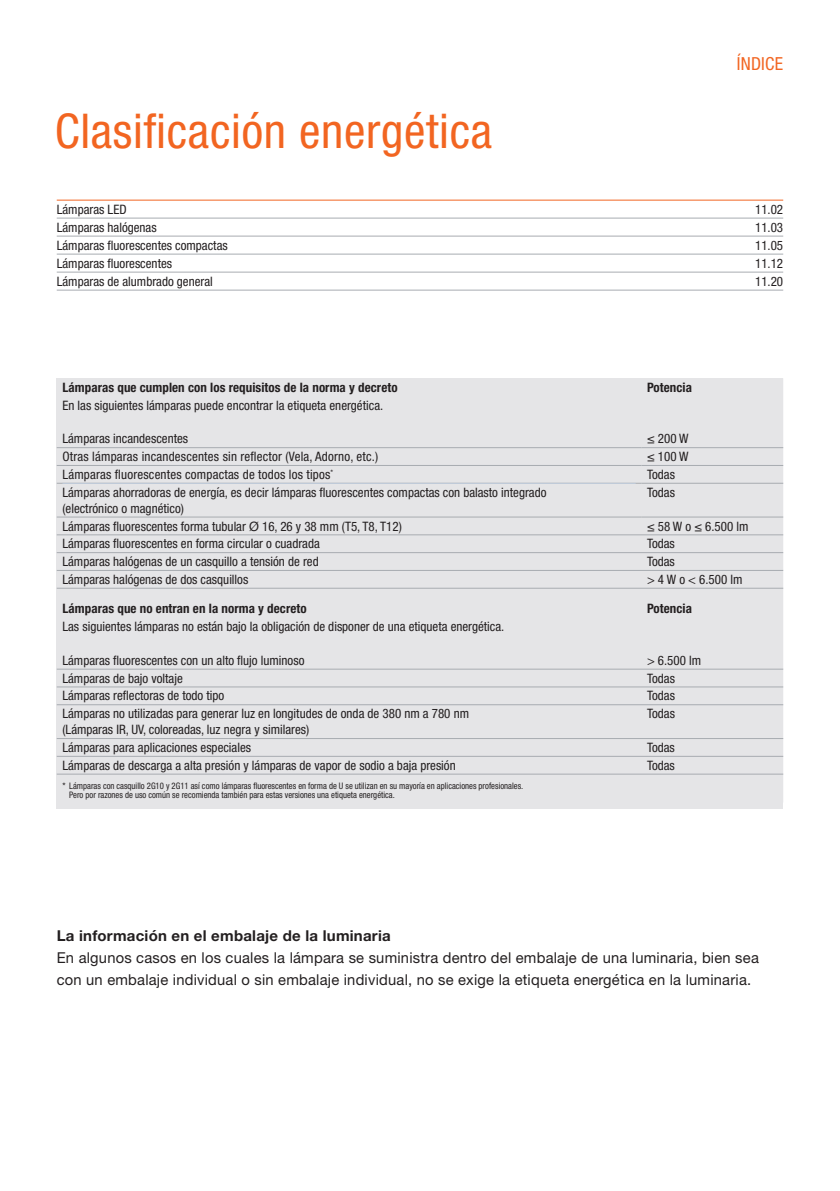
<style>
.page{position:relative;width:840px;height:1191px;background:#fff}
.page>*{position:absolute;margin:0;border:0;box-sizing:border-box;transform-origin:0 0}
.t1{font:condensed 48px "Helvetica Neue LT Pro";letter-spacing:.015em;color:#f26521}
.t2{font:condensed 18px "Helvetica Neue LT Pro";letter-spacing:.015em;color:#f26623}
.t3{font:15px/22px "Helvetica Neue LT Pro";letter-spacing:.015em;color:#231f20}
.t4{font:700 15px "Helvetica Neue LT Pro";letter-spacing:.015em;color:#231f20}
.t5{font:condensed 13px/16px "Helvetica Neue LT Pro";color:#231f20}
.t6{font:700 condensed 13px "Helvetica Neue LT Pro";letter-spacing:.005em;color:#231f20}
.t7{font:condensed 9px/9px "Helvetica Neue LT Pro";color:#231f20}
.s1{font-stretch:normal}
</style>
<div class="page">
<div style="left:57px;top:378px;width:725px;height:424px;background:#e5e5e7"></div>
<hr style="left:57px;top:704px;width:725px;height:1px;background:#a8acb1">
<hr style="left:57px;top:483px;width:584px;height:1px;background:#a8acb1">
<hr style="left:57px;top:756px;width:725px;height:1px;background:#a8acb1">
<hr style="left:57px;top:738px;width:725px;height:1px;background:#a8acb1">
<hr style="left:57px;top:516px;width:584px;height:1px;background:#a8acb1">
<hr style="left:57px;top:447px;width:584px;height:1px;background:#a8acb1">
<hr style="left:57px;top:668px;width:725px;height:1px;background:#a8acb1">
<hr style="left:57px;top:686px;width:725px;height:1px;background:#a8acb1">
<hr style="left:57px;top:465px;width:584px;height:1px;background:#a8acb1">
<hr style="left:641px;top:447px;width:141px;height:1px;background:#a8acb1">
<hr style="left:641px;top:465px;width:141px;height:1px;background:#a8acb1">
<hr style="left:641px;top:483px;width:141px;height:1px;background:#a8acb1">
<hr style="left:641px;top:516px;width:141px;height:1px;background:#a8acb1">
<hr style="left:57px;top:534px;width:725px;height:1px;background:#a8acb1">
<hr style="left:57px;top:552px;width:725px;height:1px;background:#a8acb1">
<hr style="left:57px;top:570px;width:725px;height:1px;background:#a8acb1">
<hr style="left:57px;top:773px;width:725px;height:1px;background:#a8acb1">
<hr style="left:57px;top:588px;width:725px;height:1px;background:#a8acb1">
<hr style="left:62px;top:483px;width:573px;height:1px;background:#c0ccdb">
<hr style="left:57px;top:218px;width:725px;height:1px;background:#a8acb1">
<hr style="left:57px;top:236px;width:725px;height:1px;background:#a8acb1">
<hr style="left:57px;top:254px;width:725px;height:1px;background:#a8acb1">
<hr style="left:57px;top:272px;width:725px;height:1px;background:#a8acb1">
<hr style="left:57px;top:290px;width:725px;height:1px;background:#a8acb1">
<hr style="left:57px;top:200px;width:725px;height:1px;background:#f26623">
<h1 class="t1" style="left:55px;top:113px;width:439px">Clasificación energética</h1>
<h2 class="t2" style="left:736px;top:57px;width:48px">ÍNDICE</h2>
<p class="t5" style="left:57px;top:203px;width:71px">Lámparas LED</p>
<p class="t5" style="left:754px;top:203px;width:30px">11.02</p>
<p class="t5" style="left:57px;top:221px;width:101px">Lámparas halógenas</p>
<p class="t5" style="left:754px;top:221px;width:30px">11.03</p>
<p class="t5" style="left:57px;top:239px;width:172px">Lámparas fluorescentes compactas</p>
<p class="t5" style="left:754px;top:239px;width:30px">11.05</p>
<p class="t5" style="left:57px;top:257px;width:117px">Lámparas fluorescentes</p>
<p class="t5" style="left:754px;top:257px;width:30px">11.12</p>
<p class="t5" style="left:57px;top:275px;width:157px">Lámparas de alumbrado general</p>
<p class="t5" style="left:754px;top:275px;width:30px">11.20</p>
<p class="t6" style="left:62px;top:382px;width:336px">Lámparas que cumplen con los requisitos de la norma y decreto</p>
<p class="t6" style="left:646px;top:382px;width:46px">Potencia</p>
<p class="t5" style="left:62px;top:398px;width:322px">En las siguientes lámparas puede encontrar la etiqueta energética.</p>
<p class="t5" style="left:62px;top:432px;width:127px">Lámparas incandescentes</p>
<p class="t5" style="left:646px;top:432px;width:43px">≤ 200 W</p>
<p class="t5" style="left:62px;top:450px;width:317px">Otras lámparas incandescentes sin reflector (Vela, Adorno, etc.)</p>
<p class="t5" style="left:646px;top:450px;width:43px">≤ 100 W</p>
<p class="t5" style="left:62px;top:468px;width:272px">Lámparas fluorescentes compactas de todos los tipos<sup>*</sup></p>
<p class="t5" style="left:646px;top:468px;width:29px">Todas</p>
<p class="t5" style="left:62px;top:486px;width:485px">Lámparas ahorradoras de energía, es decir lámparas fluorescentes compactas con balasto integrado (electrónico o magnético)</p>
<p class="t5" style="left:646px;top:486px;width:29px">Todas</p>
<p class="t5" style="left:62px;top:519px;width:340px">Lámparas fluorescentes forma tubular <span class="s1">Ø</span> 16, 26 y 38 mm (T5, T8, T12)</p>
<p class="t5" style="left:646px;top:519px;width:103px">≤ 58 W o ≤ 6.500 lm</p>
<p class="t5" style="left:62px;top:537px;width:259px">Lámparas fluorescentes en forma circular o cuadrada</p>
<p class="t5" style="left:646px;top:537px;width:29px">Todas</p>
<p class="t5" style="left:62px;top:555px;width:257px">Lámparas halógenas de un casquillo a tensión de red</p>
<p class="t5" style="left:646px;top:555px;width:29px">Todas</p>
<p class="t5" style="left:62px;top:573px;width:187px">Lámparas halógenas de dos casquillos</p>
<p class="t5" style="left:646px;top:573px;width:97px">&gt; 4 W o &lt; 6.500 lm</p>
<p class="t6" style="left:62px;top:604px;width:246px">Lámparas que no entran en la norma y decreto</p>
<p class="t6" style="left:646px;top:604px;width:46px">Potencia</p>
<p class="t5" style="left:62px;top:620px;width:443px">Las siguientes lámparas no están bajo la obligación de disponer de una etiqueta energética.</p>
<p class="t5" style="left:62px;top:654px;width:243px">Lámparas fluorescentes con un alto flujo luminoso</p>
<p class="t5" style="left:646px;top:654px;width:56px">&gt; 6.500 lm</p>
<p class="t5" style="left:62px;top:671px;width:122px">Lámparas de bajo voltaje</p>
<p class="t5" style="left:646px;top:671px;width:29px">Todas</p>
<p class="t5" style="left:62px;top:689px;width:163px">Lámparas reflectoras de todo tipo</p>
<p class="t5" style="left:646px;top:689px;width:29px">Todas</p>
<p class="t5" style="left:62px;top:707px;width:408px">Lámparas no utilizadas para generar luz en longitudes de onda de 380 nm a 780 nm (Lámparas IR, UV, coloreadas, luz negra y similares)</p>
<p class="t5" style="left:646px;top:707px;width:29px">Todas</p>
<p class="t5" style="left:62px;top:741px;width:190px">Lámparas para aplicaciones especiales</p>
<p class="t5" style="left:646px;top:741px;width:29px">Todas</p>
<p class="t5" style="left:62px;top:759px;width:394px">Lámparas de descarga a alta presión y lámparas de vapor de sodio a baja presión</p>
<p class="t5" style="left:646px;top:759px;width:29px">Todas</p>
<p class="t7" style="left:69px;top:782px;width:455px;text-indent:-7px">* Lámparas con casquillo 2G10 y 2G11 así como lámparas fluorescentes en forma de U se utilizan en su mayoría en aplicaciones profesionales.<br>Pero por razones de uso común se recomienda también para estas versiones una etiqueta energética.</p>
<p class="t4" style="left:57px;top:930px;width:335px">La información en el embalaje de la luminaria</p>
<p class="t3" style="left:57px;top:948px;width:703px">En algunos casos en los cuales la lámpara se suministra dentro del embalaje de una luminaria, bien sea con un embalaje individual o sin embalaje individual, no se exige la etiqueta energética en la luminaria.</p>
</div>
